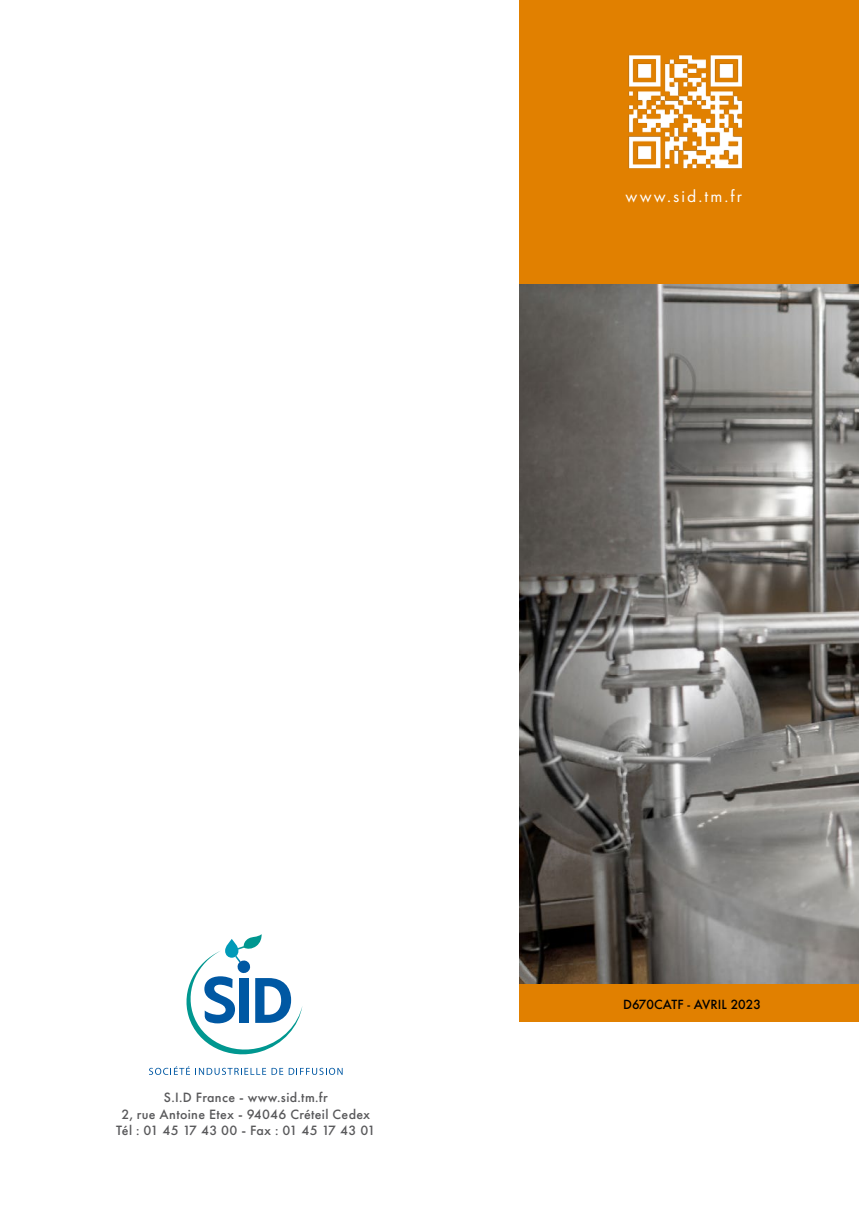
<style>
.page{position:relative;width:859px;height:1211px;background:#fff}
.page>*{position:absolute;margin:0;border:0;box-sizing:border-box;transform-origin:0 0}
.t1{font:17.5px "Futura PT";letter-spacing:.12em;color:#fff}
.t2{font:500 14px/16.8px "Futura PT";letter-spacing:.025em;color:#58585a;text-align:center}
.t3{font:500 12.25px "Futura";color:#000}
</style>
<div class="page">
<img style="left:519px;top:284px;width:339px;height:700px">
<div style="left:519px;top:0;width:339px;height:284px;background:#e18000"></div>
<img style="left:628px;top:55px;width:113px;height:114px">
<div style="left:519px;top:984px;width:339px;height:38px;background:#e18000"></div>
<svg style="left:186px;top:934px;width:116px;height:121px"></svg>
<svg style="left:149px;top:1066px;width:193px;height:8px"></svg>
<p class="t1" style="left:625px;top:186px;width:118px">www.sid.tm.fr</p>
<p class="t2" style="left:116px;top:1088px;width:260px">S.I.D France - www.sid.tm.fr<br>2, rue Antoine Etex - 94046 Créteil Cedex<br>Tél : 01 45 17 43 00 - Fax : 01 45 17 43 01</p>
<p class="t3" style="left:623px;top:995px;width:139px">D670CATF - AVRIL 2023</p>
</div>
